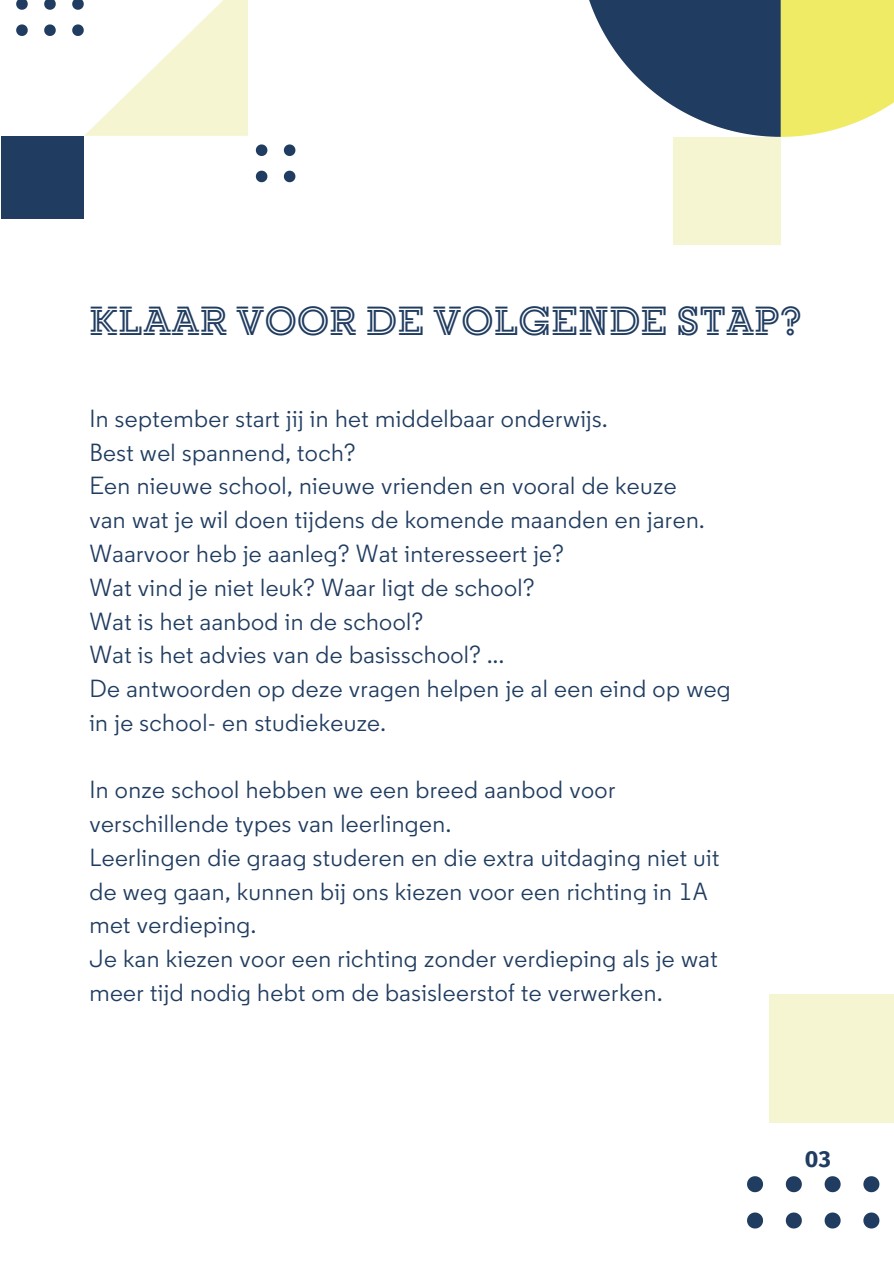
<style>
.page{position:relative;width:894px;height:1264px;background:#fff}
.page>*{position:absolute;margin:0;border:0;box-sizing:border-box;transform-origin:0 0}
.t1{font:700 40.5px "Regular Inline";letter-spacing:.02em;color:#203c60}
.t2{font:24.75px/33.8px "Regular";letter-spacing:.015em;color:#203c60}
.t3{font:700 23.25px "Fira Sans";color:#203c60}
</style>
<div class="page">
<svg style="left:747px;top:1176px;width:15px;height:16px"></svg>
<svg style="left:785px;top:1176px;width:16px;height:16px"></svg>
<svg style="left:824px;top:1176px;width:16px;height:16px"></svg>
<svg style="left:863px;top:1176px;width:16px;height:16px"></svg>
<svg style="left:747px;top:1212px;width:15px;height:16px"></svg>
<svg style="left:785px;top:1212px;width:16px;height:16px"></svg>
<svg style="left:824px;top:1212px;width:16px;height:16px"></svg>
<svg style="left:863px;top:1212px;width:16px;height:16px"></svg>
<div style="left:769px;top:994px;width:124px;height:128px;background:#f5f5d2"></div>
<div style="left:1px;top:136px;width:83px;height:82px;background:#203c60"></div>
<svg style="left:16px;top:24px;width:12px;height:12px"></svg>
<svg style="left:44px;top:24px;width:12px;height:12px"></svg>
<svg style="left:256px;top:171px;width:11px;height:11px"></svg>
<svg style="left:284px;top:171px;width:11px;height:11px"></svg>
<svg style="left:256px;top:144px;width:11px;height:12px"></svg>
<svg style="left:284px;top:144px;width:11px;height:12px"></svg>
<svg style="left:16px;top:0;width:12px;height:10px"></svg>
<svg style="left:44px;top:0;width:12px;height:10px"></svg>
<svg style="left:72px;top:0;width:176px;height:136px"></svg>
<div style="left:673px;top:137px;width:107px;height:107px;background:#f5f5d2"></div>
<svg style="left:589px;top:0;width:304px;height:137px"></svg>
<p class="t1" style="left:89px;top:297px;width:713px">KLAAR VOOR DE VOLGENDE STAP?</p>
<p class="t2" style="left:89px;top:401px;width:519px">In september start jij in het middelbaar onderwijs.</p>
<h1 class="t2" style="left:89px;top:435px;width:268px">Best wel spannend, toch?</h1>
<p class="t2" style="left:89px;top:469px;width:588px">Een nieuwe school, nieuwe vrienden en vooral de keuze</p>
<p class="t2" style="left:89px;top:502px;width:616px">van wat je wil doen tijdens de komende maanden en jaren.</p>
<p class="t2" style="left:89px;top:536px;width:476px">Waarvoor heb je aanleg? Wat interesseert je?</p>
<p class="t2" style="left:89px;top:570px;width:446px">Wat vind je niet leuk? Waar ligt de school?</p>
<p class="t2" style="left:89px;top:604px;width:335px">Wat is het aanbod in de school?</p>
<p class="t2" style="left:89px;top:637px;width:416px">Wat is het advies van de basisschool? ...</p>
<p class="t2" style="left:89px;top:671px;width:643px">De antwoorden op deze vragen helpen je al een eind op weg in je school- en studiekeuze.</p>
<p class="t2" style="left:89px;top:772px;width:527px">In onze school hebben we een breed aanbod voor verschillende types van leerlingen.</p>
<p class="t2" style="left:89px;top:840px;width:631px">Leerlingen die graag studeren en die extra uitdaging niet uit de weg gaan, kunnen bij ons kiezen voor een richting in 1A met verdieping.</p>
<p class="t2" style="left:89px;top:941px;width:629px">Je kan kiezen voor een richting zonder verdieping als je wat meer tijd nodig hebt om de basisleerstof te verwerken.</p>
<p class="t3" style="left:804px;top:1145px;width:28px">03</p>
</div>
